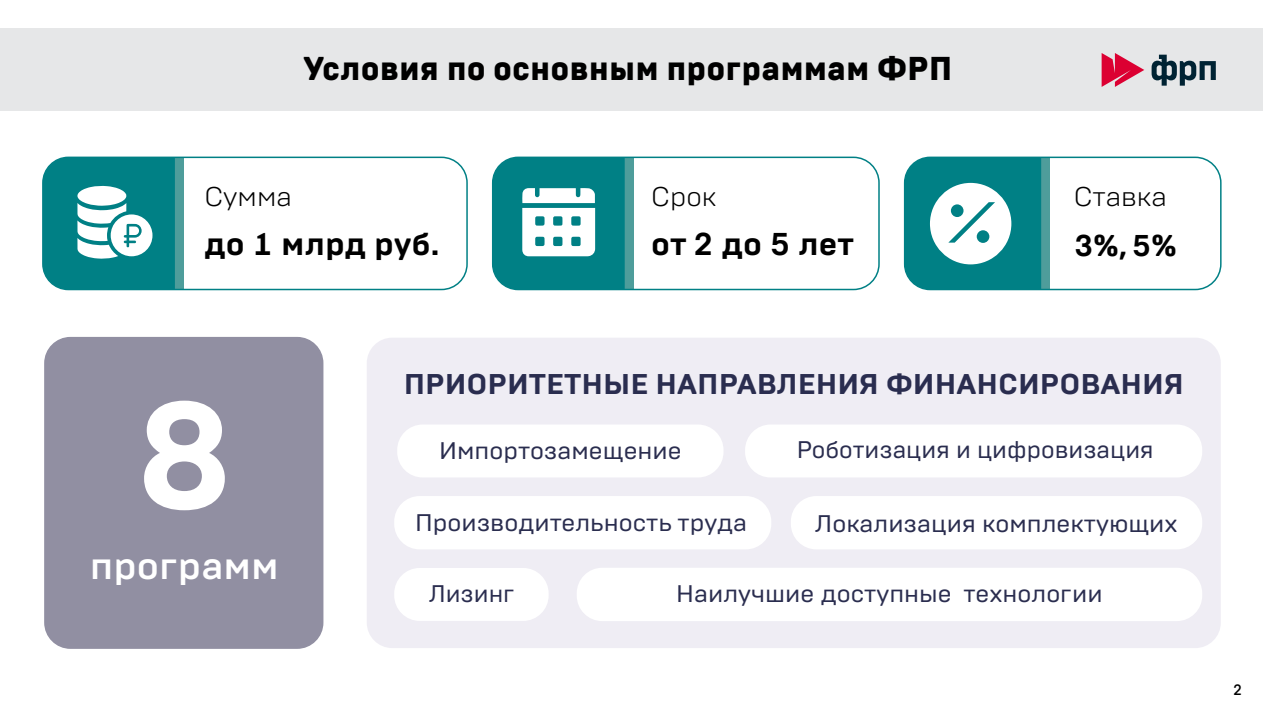
<style>
.page{position:relative;width:1263px;height:711px;background:#fff}
.page>*{position:absolute;margin:0;border:0;box-sizing:border-box;transform-origin:0 0}
.t1{font:800 150px "Brutal Type";color:#fff;scale:1.06 1}
.t2{font:500 37.5px "Brutal Type";color:#fff;scale:1.06 1}
.t3{font:900 33px "Brutal Type";color:#000}
.t4{font:700 31.5px "Brutal Type";color:#000;scale:1.06 1}
.t5{font:700 30px "Brutal Type";color:#000;scale:1.06 1}
.t6{font:700 28.5px "Brutal Type";color:#2a2d4f;scale:1.06 1}
.t7{font:300 27px "Brutal Type";color:#000;scale:1.06 1}
.t8{font:24px "Brutal Type";color:#2a2d4f;scale:1.06 1}
.t9{font:24px "Brutal Type";color:#2a2d4f}
.t10{font:500 15px "Brutal Type";color:#000}
</style>
<div class="page">
<div style="left:0;top:29px;width:1263px;height:82px;background:#e6e7e8"></div>
<svg style="left:1101px;top:53px;width:43px;height:34px"></svg>
<svg style="left:1151px;top:55px;width:65px;height:31px"></svg>
<div style="left:367px;top:337px;width:854px;height:310px;background:#efedf4;border-radius:26px"></div>
<div style="left:45px;top:337px;width:278px;height:310px;background:#918fa2;border-radius:26px"></div>
<div style="left:44px;top:336px;width:279px;height:312px;border:2px solid #918fa2;border-radius:26px"></div>
<div style="left:397px;top:424px;width:326px;height:53px;background:#fff;border-radius:26px"></div>
<div style="left:745px;top:424px;width:457px;height:53px;background:#fff;border-radius:26px"></div>
<div style="left:394px;top:567px;width:155px;height:53px;background:#fff;border-radius:26px"></div>
<div style="left:577px;top:567px;width:625px;height:53px;background:#fff;border-radius:26px"></div>
<div style="left:791px;top:495px;width:411px;height:54px;background:#fff;border-radius:26px"></div>
<div style="left:394px;top:495px;width:377px;height:54px;background:#fff;border-radius:26px"></div>
<div style="left:166px;top:157px;width:18px;height:132px;background:#4e9d9b"></div>
<div style="left:42px;top:156px;width:426px;height:134px;border:2px solid #008085;border-radius:26px"></div>
<svg style="left:43px;top:157px;width:132px;height:132px"></svg>
<div style="left:616px;top:157px;width:18px;height:132px;background:#4e9d9b"></div>
<div style="left:492px;top:156px;width:388px;height:134px;border:2px solid #008085;border-radius:26px"></div>
<svg style="left:493px;top:157px;width:132px;height:132px"></svg>
<div style="left:1032px;top:157px;width:18px;height:132px;background:#4e9d9b"></div>
<svg style="left:905px;top:159px;width:136px;height:130px"></svg>
<div style="left:904px;top:156px;width:317px;height:134px;border:2px solid #008085;border-radius:26px"></div>
<h3 class="t3" style="left:304px;top:47px;width:650px">Условия по основным программам ФРП</h3>
<p class="t7" style="left:204px;top:180px;width:84px">Сумма</p>
<h3 class="t4" style="left:204px;top:224px;width:223px">до 1 млрд руб.</h3>
<p class="t7" style="left:651px;top:180px;width:63px">Срок</p>
<h3 class="t4" style="left:651px;top:224px;width:193px">от 2 до 5 лет</h3>
<p class="t7" style="left:1074px;top:180px;width:89px">Ставка</p>
<p class="t5" style="left:1074px;top:227px;width:99px">3%,5%</p>
<h1 class="t1" style="left:135px;top:364px;width:95px">8</h1>
<h2 class="t2" style="left:90px;top:542px;width:180px">программ</h2>
<p class="t6" style="left:404px;top:366px;width:737px">ПРИОРИТЕТНЫЕ НАПРАВЛЕНИЯ ФИНАНСИРОВАНИЯ</p>
<p class="t8" style="left:439px;top:436px;width:230px">Импортозамещение</p>
<p class="t9" style="left:797px;top:434px;width:358px">Роботизация и цифровизация</p>
<p class="t8" style="left:415px;top:508px;width:315px">Производительность труда</p>
<p class="t8" style="left:815px;top:508px;width:343px">Локализация комплектующих</p>
<p class="t9" style="left:429px;top:579px;width:87px">Лизинг</p>
<p class="t8" style="left:676px;top:579px;width:404px">Наилучшие доступные технологии</p>
<p class="t10" style="left:1233px;top:679px;width:10px">2</p>
</div>
